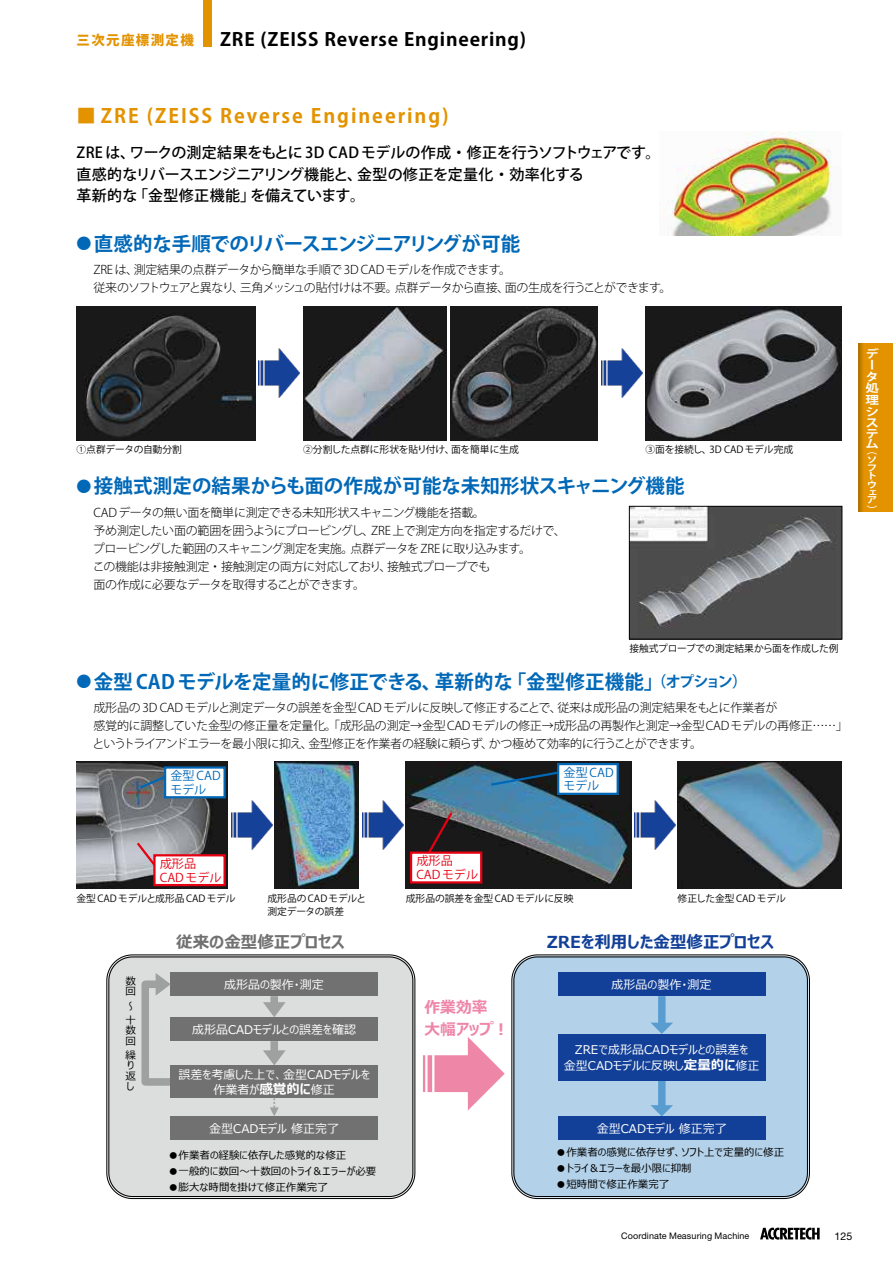
<style>
.page{position:relative;width:893px;height:1263px;background:#fff}
.page>*{position:absolute;margin:0;border:0;box-sizing:border-box;transform-origin:0 0}
.t1{font:700 19.5px "Koz Go Pr 6 N";letter-spacing:.01em;color:#0068b7}
.t2{font:700 19.5px "Koz Go Pr 6 N";letter-spacing:-.01em;color:#0068b7}
.t3{font:700 19.5px "Koz Go Pr 6 N";letter-spacing:.1em;color:#e39300}
.t4{font:700 19.5px "Koz Go Pr 6 N";letter-spacing:-.04em;color:#0068b7}
.t5{font:700 18.15px "Koz Go Pro";letter-spacing:.045em;color:#000;scale:1.05 1}
.t6{font:700 16.5px "Meiryo UI";color:#124098}
.t7{font:700 16.5px "Meiryo UI";color:#727171}
.t8{font:700 15.9px/21.8px "Meiryo UI";color:#ee86a8}
.t9{font:500 15px/21.8px "Koz Go Pr 6 N";letter-spacing:-.015em;color:#000}
.t10{font:800 13.5px "Koz Go Pro";letter-spacing:.1em;color:#e39300}
.t11{font:300 12px/18px "Koz Go Pr 6 N";letter-spacing:-.03em;color:#000}
.t12{font:12px/15.8px "Meiryo UI";color:#fff;text-align:center}
.t13{font:12px/13.5px "Koz Go Pr 6 N";color:#e60012}
.t14{font:12px/13.5px "Koz Go Pr 6 N";color:#0068b7}
.t15{font:700 11.4px/11.6px "Koz Go Pr 6 N";color:#fff;scale:1.19 1}
.t16{font:10.65px "Helvetica Neue";color:#000}
.t17{font:10.5px/10.5px "Meiryo UI";color:#000}
.t18{font:9.75px "Koz Go Pr 6 N";color:#000}
.t19{font:9.75px "Koz Go Pr 6 N";letter-spacing:-.02em;color:#000}
.t20{font:9px "Helvetica Neue";letter-spacing:.01em;color:#000}
.t21{font:700 8.85px/8.7px "Koz Go Pr 6 N";color:#fff;scale:1.18 1}
.s1{font-size:15px}
.s2{font-weight:700;font-size:13.5px}
</style>
<div class="page">
<img style="left:259px;top:349px;width:41px;height:49px">
<img style="left:602px;top:349px;width:41px;height:49px">
<img style="left:77px;top:306px;width:178px;height:134px">
<img style="left:303px;top:306px;width:143px;height:134px">
<img style="left:450px;top:306px;width:148px;height:134px">
<img style="left:645px;top:306px;width:197px;height:134px">
<img style="left:667px;top:132px;width:165px;height:104px">
<img style="left:631px;top:508px;width:209px;height:129px">
<div style="left:629px;top:506px;width:213px;height:133px;border:1px solid #000"></div>
<img style="left:231px;top:801px;width:41px;height:49px">
<img style="left:634px;top:801px;width:42px;height:49px">
<img style="left:362px;top:801px;width:41px;height:49px">
<img style="left:274px;top:761px;width:85px;height:128px">
<img style="left:677px;top:761px;width:165px;height:128px">
<img style="left:77px;top:761px;width:150px;height:128px">
<svg style="left:137px;top:773px;width:27px;height:17px"></svg>
<div style="left:165px;top:767px;width:60px;height:30px;background:#fff"></div>
<div style="left:164px;top:766px;width:62px;height:32px;border:2px solid #0068b7"></div>
<svg style="left:135px;top:840px;width:23px;height:28px"></svg>
<div style="left:154px;top:855px;width:71px;height:30px;background:#fff"></div>
<div style="left:153px;top:854px;width:73px;height:32px;border:2px solid #e60012"></div>
<img style="left:406px;top:761px;width:225px;height:128px">
<svg style="left:489px;top:769px;width:68px;height:18px"></svg>
<div style="left:558px;top:764px;width:60px;height:30px;background:#fff"></div>
<div style="left:557px;top:763px;width:62px;height:32px;border:2px solid #0068b7"></div>
<svg style="left:426px;top:810px;width:28px;height:41px"></svg>
<div style="left:411px;top:853px;width:70px;height:29px;background:#fff"></div>
<div style="left:410px;top:851px;width:72px;height:32px;border:2px solid #e60012"></div>
<svg style="left:511px;top:954px;width:299px;height:245px;background:#adc9e0"></svg>
<svg style="left:106px;top:954px;width:309px;height:245px;background:#d3d4d4"></svg>
<div style="left:171px;top:972px;width:207px;height:24px;background:#727171"></div>
<div style="left:171px;top:1017px;width:207px;height:24px;background:#727171"></div>
<div style="left:558px;top:972px;width:207px;height:24px;background:#124098"></div>
<div style="left:270px;top:996px;width:8px;height:10px;background:#9fa0a0"></div>
<svg style="left:263px;top:1002px;width:23px;height:15px"></svg>
<div style="left:270px;top:1041px;width:8px;height:13px;background:#9fa0a0"></div>
<svg style="left:263px;top:1050px;width:23px;height:15px"></svg>
<svg style="left:138px;top:973px;width:42px;height:116px;background:#c1c2c2"></svg>
<div style="left:171px;top:1116px;width:207px;height:24px;background:#727171"></div>
<svg style="left:270px;top:1098px;width:9px;height:18px"></svg>
<div style="left:558px;top:1116px;width:207px;height:24px;background:#124098"></div>
<svg style="left:423px;top:1037px;width:82px;height:73px"></svg>
<div style="left:171px;top:1065px;width:207px;height:33px;background:#727171"></div>
<div style="left:658px;top:996px;width:8px;height:28px;background:#599cd0"></div>
<svg style="left:650px;top:1022px;width:23px;height:12px"></svg>
<div style="left:658px;top:1079px;width:8px;height:28px;background:#599cd0"></div>
<svg style="left:650px;top:1105px;width:23px;height:11px"></svg>
<div style="left:558px;top:1034px;width:207px;height:46px;background:#124098"></div>
<div style="left:203px;top:0;width:9px;height:47px;background:#e39300"></div>
<svg style="left:858px;top:343px;width:35px;height:169px"></svg>
<svg style="left:859px;top:344px;width:34px;height:167px;background:#df9000"></svg>
<svg style="left:760px;top:1227px;width:60px;height:12px"></svg>
<p class="t10" style="left:77px;top:31px;width:119px">三次元座標測定機</p>
<h2 class="t5" style="left:220px;top:27px;width:293px">ZRE (ZEISS Reverse Engineering)</h2>
<h1 class="t3" style="left:77px;top:105px;width:374px">■ ZRE (ZEISS Reverse Engineering)</h1>
<p class="t9" style="left:77px;top:142px;width:586px">ZRE は、ワークの測定結果をもとに 3D CAD モデルの作成・修正を行うソフトウェアです。直感的なリバースエンジニアリング機能と、金型の修正を定量化・効率化する<br>革新的な「金型修正機能」を備えています。</p>
<h1 class="t4" style="left:77px;top:233px;width:445px"><span class="s1">●</span> 直感的な手順でのリバースエンジニアリングが可能</h1>
<p class="t11" style="left:94px;top:261px;width:579px">ZRE は、測定結果の点群データから簡単な手順で 3D CAD モデルを作成できます。<br>従来のソフトウェアと異なり、三角メッシュの貼付けは不要。点群データから直接、面の生成を行うことができます。</p>
<p class="t18" style="left:77px;top:444px;width:107px">①点群データの自動分割</p>
<p class="t18" style="left:645px;top:444px;width:149px">③面を接続し、3D CAD モデル完成</p>
<p class="t18" style="left:303px;top:444px;width:217px">②分割した点群に形状を貼り付け、面を簡単に生成</p>
<h1 class="t2" style="left:77px;top:475px;width:610px"><span class="s1">●</span>接触式測定の結果からも面の作成が可能な未知形状スキャニング機能</h1>
<p class="t11" style="left:93px;top:503px;width:475px">CADデータの無い面を簡単に測定できる未知形状スキャニング機能を搭載。<br>予め測定したい面の範囲を囲うようにプロービングし、ZRE 上で測定方向を指定するだけで、プロービングした範囲のスキャニング測定を実施。点群データをZRE に取り込みます。<br>この機能は非接触測定・接触測定の両方に対応しており、接触式プローブでも<br>面の作成に必要なデータを取得することができます。</p>
<p class="t19" style="left:629px;top:643px;width:211px">接触式プローブでの測定結果から面を作成した例</p>
<h1 class="t1" style="left:77px;top:671px;width:672px"><span class="s1">●</span> 金型 CAD モデルを定量的に修正できる、革新的な「金型修正機能」<span class="s1">（オプション）</span></h1>
<p class="t11" style="left:93px;top:699px;width:757px">成形品の 3D CAD モデルと測定データの誤差を金型 CAD モデルに反映して修正することで、従来は成形品の測定結果をもとに作業者が<br>感覚的に調整していた金型の修正量を定量化。「成形品の測定→金型CADモデルの修正→成形品の再製作と測定→金型CADモデルの再修正……」というトライアンドエラーを最小限に抑え、金型修正を作業者の経験に頼らず、かつ極めて効率的に行うことができます。</p>
<p class="t14" style="left:170px;top:769px;width:52px">金型 CADモデル</p>
<p class="t14" style="left:563px;top:766px;width:52px">金型 CADモデル</p>
<p class="t15" style="left:865px;top:348px;width:13px">データ処理シ</p>
<p class="t15" style="left:865px;top:418px;width:12px;line-height:10.8px;text-align:justify">ステム</p>
<p class="t21" style="left:867px;top:446px;width:10px">（ソ</p>
<p class="t21" style="left:867px;top:463px;width:10px;text-align:justify">フトウ</p>
<p class="t21" style="left:867px;top:489px;width:10px;line-height:7.8px">ェア</p>
<p class="t21" style="left:867px;top:505px;width:10px">）</p>
<p class="t13" style="left:160px;top:857px;width:63px">成形品<br>CAD モデル</p>
<p class="t13" style="left:416px;top:854px;width:63px">成形品<br>CAD モデル</p>
<p class="t18" style="left:77px;top:892px;width:161px">金型 CAD モデルと成形品 CAD モデル</p>
<p class="t18" style="left:267px;top:892px;width:100px">成形品の CAD モデルと</p>
<p class="t18" style="left:678px;top:892px;width:110px">修正した金型 CAD モデル</p>
<p class="t18" style="left:267px;top:906px;width:78px">測定データの誤差</p>
<p class="t18" style="left:406px;top:892px;width:169px">成形品の誤差を金型 CAD モデルに反映</p>
<p class="t17" style="left:125px;top:976px;width:12px">数回</p>
<p class="t17" style="left:125px;top:999px;width:11px;line-height:14.1px">～十</p>
<p class="t17" style="left:125px;top:1025px;width:12px">数回</p>
<p class="t17" style="left:125px;top:1050px;width:12px">繰り返し</p>
<h3 class="t7" style="left:176px;top:931px;width:170px">従来の金型修正プロセス</h3>
<h3 class="t6" style="left:547px;top:931px;width:229px">ZREを利用した金型修正プロセス</h3>
<p class="t12" style="left:224px;top:977px;width:101px">成形品の製作・測定</p>
<p class="t12" style="left:192px;top:1022px;width:166px">成形品CADモデルとの誤差を確認</p>
<p class="t12" style="left:178px;top:1067px;width:193px">誤差を考慮した上で、金型CADモデルを作業者が<span class="s2">感覚的に</span>修正</p>
<p class="t12" style="left:209px;top:1121px;width:131px">金型CADモデル 修正完了</p>
<p class="t17" style="left:168px;top:1151px;width:180px">●作業者の経験に依存した感覚的な修正</p>
<p class="t17" style="left:168px;top:1166px;width:210px">●一般的に数回～十数回のトライ＆エラーが必要</p>
<p class="t17" style="left:168px;top:1182px;width:161px">●膨大な時間を掛けて修正作業完了</p>
<h3 class="t8" style="left:424px;top:997px;width:86px">作業効率<br>大幅アップ！</h3>
<p class="t12" style="left:612px;top:977px;width:101px">成形品の製作・測定</p>
<p class="t12" style="left:564px;top:1042px;width:197px">ZREで成形品CADモデルとの誤差を<br>金型CADモデルに反映し<span class="s2">定量的に</span>修正</p>
<p class="t12" style="left:597px;top:1121px;width:131px">金型CADモデル 修正完了</p>
<p class="t17" style="left:556px;top:1148px;width:230px">●作業者の感覚に依存せず、ソフト上で定量的に修正</p>
<p class="t17" style="left:556px;top:1163px;width:137px">●トライ＆エラーを最小限に抑制</p>
<p class="t17" style="left:556px;top:1179px;width:115px">●短時間で修正作業完了</p>
<p class="t20" style="left:621px;top:1231px;width:130px">Coordinate Measuring Machine</p>
<p class="t16" style="left:834px;top:1229px;width:19px">125</p>
</div>
